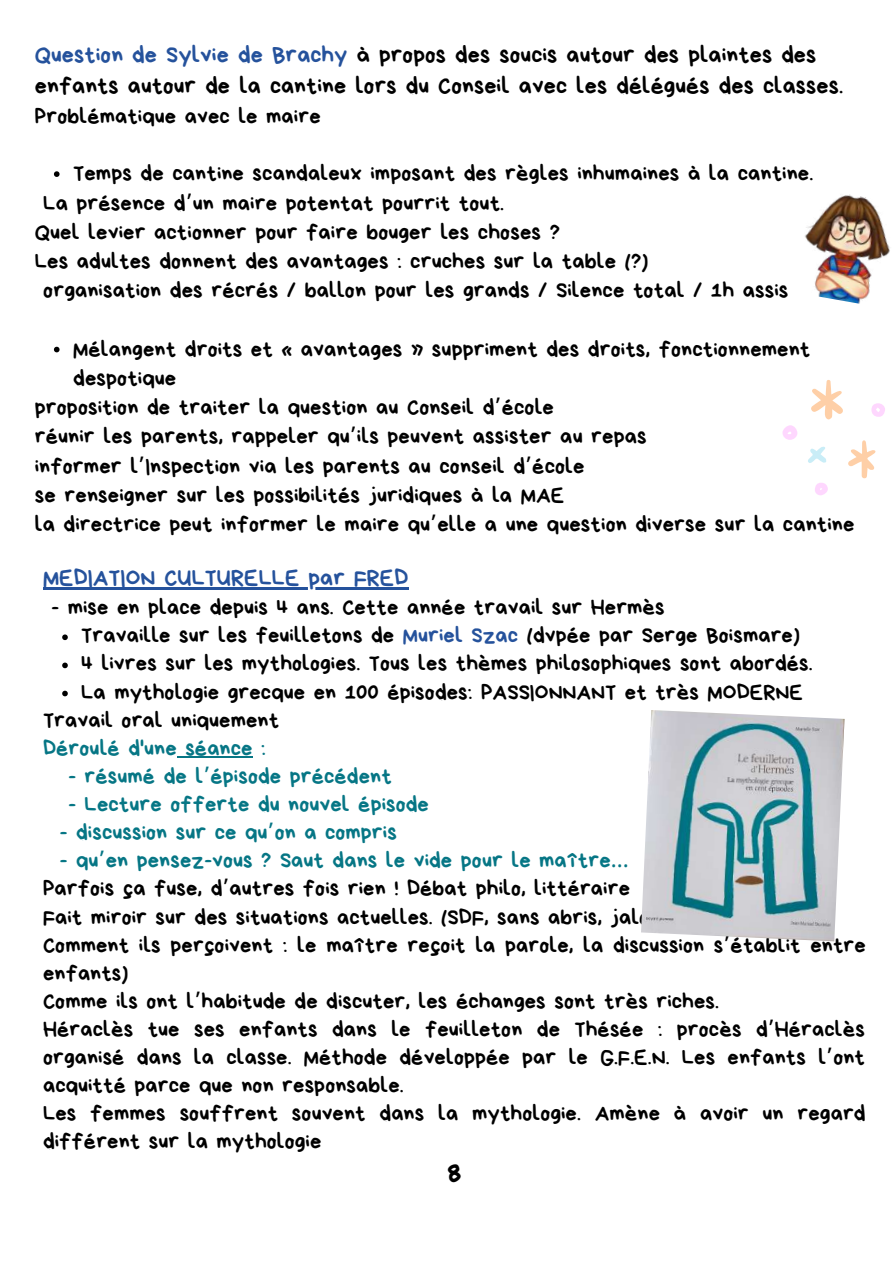
<style>
.page{position:relative;width:893px;height:1264px;background:#fff}
.page>*{position:absolute;margin:0;border:0;box-sizing:border-box;transform-origin:0 0}
.t1{font:30px "Bryndan Write";color:#000}
.t2{font:24px/30.3px "Bryndan Write";letter-spacing:.005em;color:#000}
.t3{font:24px "Bryndan Write";letter-spacing:.005em;color:#25529c}
.t4{font:22.5px/28px "Bryndan Write";letter-spacing:.005em;color:#000}
.t5{font:22.5px "Bryndan Write";letter-spacing:.005em;color:#067685}
.s1{color:#25529c}
.s2{font-family:"Noto Sans Gurmukhi"}
.s3{color:#067685}
.s4{font-family:"Noto Sans Gurmukhi";color:#067685}
</style>
<div class="page">
<svg style="left:54px;top:171px;width:6px;height:6px"></svg>
<svg style="left:54px;top:347px;width:6px;height:5px"></svg>
<svg style="left:62px;top:634px;width:6px;height:6px"></svg>
<svg style="left:62px;top:662px;width:6px;height:6px"></svg>
<svg style="left:62px;top:690px;width:6px;height:6px"></svg>
<hr style="left:43px;top:587px;width:365px;height:2px;background:#25529c">
<hr style="left:177px;top:756px;width:76px;height:1px;background:#067685">
<img style="left:641px;top:710px;width:203px;height:231px">
<svg style="left:811px;top:380px;width:32px;height:39px"></svg>
<svg style="left:848px;top:440px;width:28px;height:38px"></svg>
<svg style="left:808px;top:446px;width:18px;height:17px"></svg>
<svg style="left:782px;top:425px;width:15px;height:15px"></svg>
<svg style="left:871px;top:403px;width:14px;height:14px"></svg>
<svg style="left:815px;top:483px;width:13px;height:12px"></svg>
<img style="left:805px;top:194px;width:85px;height:110px">
<p class="t2" style="left:35px;top:40px;width:809px"><span class="s1">Question de Sylvie de Brachy</span> à propos des soucis autour des plaintes des enfants autour de la cantine lors du Conseil avec les délégués des classes.</p>
<p class="t4" style="left:35px;top:102px;width:287px">Problématique avec le maire</p>
<p class="t4" style="left:73px;top:159px;width:741px">Temps de cantine scandaleux imposant des règles inhumaines à la cantine.</p>
<p class="t4" style="left:43px;top:189px;width:462px">La présence d<span class="s2">’</span>un maire potentat pourrit tout.</p>
<p class="t4" style="left:35px;top:218px;width:526px">Quel levier actionner pour faire bouger les choses ?</p>
<p class="t4" style="left:35px;top:247px;width:615px">Les adultes donnent des avantages : cruches sur la table (?)</p>
<p class="t4" style="left:43px;top:276px;width:746px">organisation des récrés / ballon pour les grands / Silence total / 1h assis</p>
<p class="t4" style="left:73px;top:334px;width:738px;line-height:29.2px">Mélangent droits et « avantages » suppriment des droits, fonctionnement despotique</p>
<p class="t4" style="left:35px;top:393px;width:821px;line-height:29.2px">proposition de traiter la question au Conseil d<span class="s2">’</span>école<br>réunir les parents, rappeler qu<span class="s2">’</span>ils peuvent assister au repas<br>informer l<span class="s2">’</span>Inspection via les parents au conseil d<span class="s2">’</span>école<br>se renseigner sur les possibilités juridiques à la MAE<br>la directrice peut informer le maire qu<span class="s2">’</span>elle a une question diverse sur la cantine</p>
<p class="t3" style="left:43px;top:566px;width:367px">MEDIATION CULTURELLE par FRED</p>
<p class="t4" style="left:51px;top:593px;width:614px">- mise en place depuis 4 ans. Cette année travail sur Hermès</p>
<p class="t4" style="left:81px;top:621px;width:733px">Travaille sur les feuilletons de <span class="s1">Muriel Szac</span> (dvpée par Serge Boismare)<br>4 livres sur les mythologies. Tous les thèmes philosophiques sont abordés.<br>La mythologie grecque en 100 épisodes: PASSIONNANT et très MODERNE</p>
<p class="t4" style="left:43px;top:706px;width:237px">Travail oral uniquement</p>
<p class="t5" style="left:43px;top:736px;width:224px">Déroulé d'une séance :</p>
<p class="t5" style="left:68px;top:765px;width:325px">- résumé de l<span class="s2">’</span>épisode précédent</p>
<p class="t5" style="left:68px;top:793px;width:362px">- Lecture offerte du nouvel épisode</p>
<p class="t5" style="left:60px;top:821px;width:338px">- discussion sur ce qu<span class="s2">’</span>on a compris</p>
<p class="t4" style="left:43px;top:846px;width:824px;text-indent:17px"><span class="s3">- qu</span><span class="s4">’</span><span class="s3">en pensez-vous ? Saut dans le vide pour le maître</span><span class="s4">…<br></span>Parfois ça fuse, d<span class="s2">’</span>autres fois rien ! Débat philo, littéraire<br>Fait miroir sur des situations actuelles. (SDF, sans abris, jalousie)<span class="s2">…<br></span>Comment ils perçoivent : le maître reçoit la parole, la discussion s<span class="s2">’</span>établit entre enfants)<br>Comme ils ont l<span class="s2">’</span>habitude de discuter, les échanges sont très riches.<br>Héraclès tue ses enfants dans le feuilleton de Thésée : procès d<span class="s2">’</span>Héraclès organisé dans la classe. Méthode développée par le G.F.E.N. Les enfants l<span class="s2">’</span>ont acquitté parce que non responsable.<br>Les femmes souffrent souvent dans la mythologie. Amène à avoir un regard différent sur la mythologie</p>
<h1 class="t1" style="left:447px;top:1159px;width:16px">8</h1>
</div>
